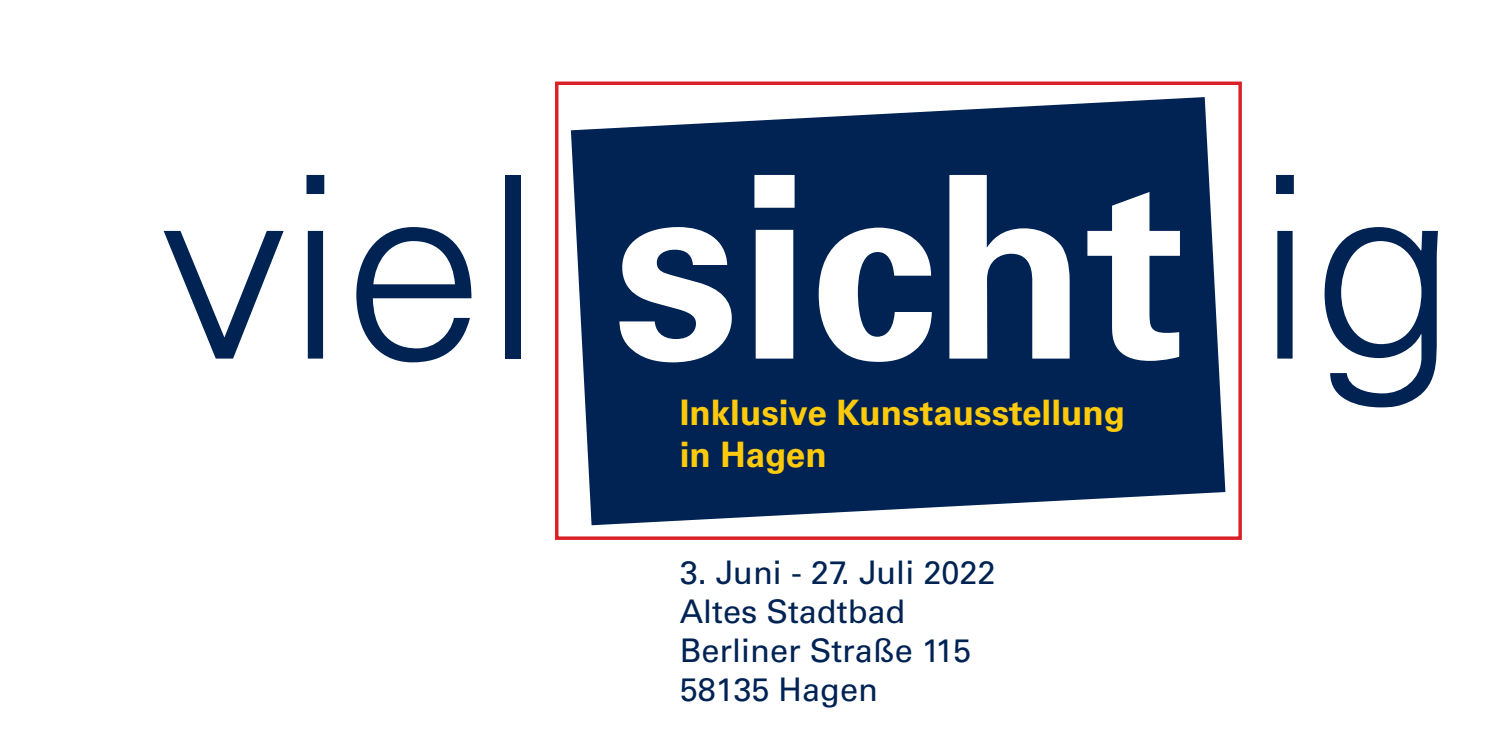
<style>
.page{position:relative;width:1489px;height:745px;background:#fff}
.page>*{position:absolute;margin:0;border:0;box-sizing:border-box;transform-origin:0 0}
.t1{font:300 254px "Univers";color:#002354}
.t2{font:700 35px/42px "Univers";color:#feca0a}
.t3{font:32.5px/39px "Univers";color:#002354}
.s1{font-weight:700;color:#fff}
</style>
<div class="page">
<svg style="left:571px;top:97px;width:654px;height:428px;background:#1a3965"></svg>
<div style="left:555px;top:81px;width:686px;height:458px;border:3px solid #da2128"></div>
<h1 class="t1" style="left:160px;top:115px;width:1295px">viel <span class="s1">sicht</span> ig</h1>
<p class="t2" style="left:679px;top:391px;width:447px">Inklusive Kunstausstellung in Hagen</p>
<p class="t3" style="left:679px;top:552px;width:317px">3. Juni - 27. Juli 2022<br>Altes Stadtbad<br>Berliner Straße 115<br>58135 Hagen</p>
</div>
